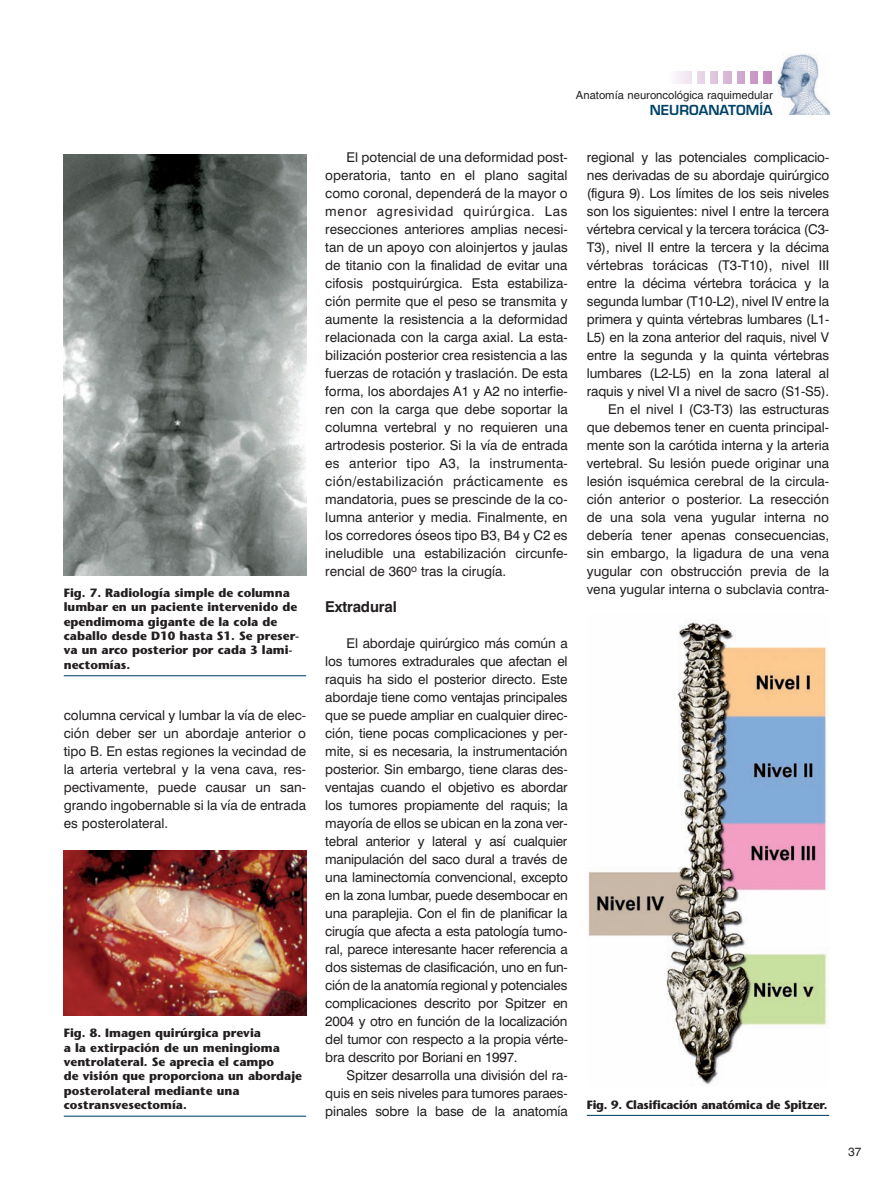
<style>
.page{position:relative;width:893px;height:1191px;background:#fff}
.page>*{position:absolute;margin:0;border:0;box-sizing:border-box;transform-origin:0 0}
.t1{font:700 15px "Swiss 721 BT";letter-spacing:-.01em;color:#231f20}
.t2{font:13.5px/18px "Swiss 721 BT";letter-spacing:-.01em;color:#231f20;text-align:justify}
.t3{font:600 13.5px "Eurostile";color:#004268}
.t4{font:700 12px/14.4px "Stone Sans";color:#231f20}
.t5{font:700 12px "Stone Sans";letter-spacing:-.02em;color:#231f20}
.t6{font:12px "Helvetica";color:#231f20}
.t7{font:11.25px "Helvetica";color:#231f20}
</style>
<div class="page">
<img style="left:777px;top:53px;width:52px;height:62px">
<svg style="left:675px;top:71px;width:97px;height:12px"></svg>
<div style="left:758px;top:70px;width:5px;height:14px;background:#fff"></div>
<div style="left:745px;top:70px;width:5px;height:14px;background:#fff"></div>
<hr style="left:732px;top:70px;width:4px;height:14px;background:#fff">
<hr style="left:719px;top:70px;width:4px;height:14px;background:#fff">
<div style="left:705px;top:70px;width:5px;height:14px;background:#fff"></div>
<hr style="left:692px;top:70px;width:4px;height:14px;background:#fff">
<img style="left:64px;top:154px;width:242px;height:421px">
<hr style="left:64px;top:675px;width:242px;height:1px;background:#004268">
<img style="left:64px;top:850px;width:242px;height:166px">
<hr style="left:64px;top:1115px;width:242px;height:1px;background:#004268">
<img style="left:588px;top:620px;width:241px;height:466px">
<hr style="left:587px;top:1114px;width:242px;height:2px;background:#004268">
<p class="t7" style="left:576px;top:91px;width:198px">Anatomía neuroncológica raquimedular</p>
<p class="t3" style="left:650px;top:105px;width:125px">NEUROANATOMÍA</p>
<p class="t2" style="left:325px;top:150px;width:244px;text-indent:21px">El potencial de una deformidad post&shy;operatoria, tanto en el plano sagital como coronal, dependerá de la mayor o menor agresividad quirúrgica. Las resecciones anteriores amplias necesi&shy;tan de un apoyo con aloinjertos y jaulas de titanio con la finalidad de evitar una cifosis postquirúrgica. Esta estabiliza&shy;ción permite que el peso se transmita y aumente la resistencia a la deformidad relacionada con la carga axial. La esta&shy;bilización posterior crea resistencia a las fuerzas de rotación y traslación. De esta forma, los abordajes A1 y A2 no interfie&shy;ren con la carga que debe soportar la columna vertebral y no requieren una artrodesis posterior. Si la vía de entrada es anterior tipo A3, la instrumenta&shy;ción/estabilización prácticamente es mandatoria, pues se prescinde de la co&shy;lumna anterior y media. Finalmente, en los corredores óseos tipo B3, B4 y C2 es ineludible una estabilización circunfe&shy;rencial de 360<sup>o</sup> tras la cirugía.</p>
<p class="t1" style="left:325px;top:601px;width:73px">Extradural</p>
<p class="t2" style="left:325px;top:636px;width:244px;text-indent:21px">El abordaje quirúrgico más común a los tumores extradurales que afectan el raquis ha sido el posterior directo. Este abordaje tiene como ventajas principales que se puede ampliar en cualquier direc&shy;ción, tiene pocas complicaciones y per&shy;mite, si es necesaria, la instrumentación posterior. Sin embargo, tiene claras des&shy;ventajas cuando el objetivo es abordar los tumores propiamente del raquis; la mayoría de ellos se ubican en la zona ver&shy;tebral anterior y lateral y así cualquier manipulación del saco dural a través de una laminectomía convencional, excepto en la zona lumbar, puede desembocar en una paraplejia. Con el fin de planificar la cirugía que afecta a esta patología tumo&shy;ral, parece interesante hacer referencia a dos sistemas de clasificación, uno en fun&shy;ción de la anatomía regional y potenciales complicaciones descrito por Spitzer en 2004 y otro en función de la localización del tumor con respecto a la propia vérte&shy;bra descrito por Boriani en 1997.</p>
<p class="t2" style="left:325px;top:1067px;width:244px;text-indent:21px">Spitzer desarrolla una división del ra&shy;quis en seis niveles para tumores paraes&shy;pinales sobre la base de la anatomía</p>
<p class="t2" style="left:587px;top:149px;width:244px;text-align:right">regional y las potenciales complicacio&shy;nes derivadas de su abordaje quirúrgico (figura 9). Los límites de los seis niveles son los siguientes: nivel I entre la tercera vértebra cervical y la tercera torácica (C3- T3), nivel II entre la tercera y la décima vértebras torácicas (T3-T10), nivel III entre la décima vértebra torácica y la segunda lumbar (T10-L2), nivel IV entre la primera y quinta vértebras lumbares (L1- L5) en la zona anterior del raquis, nivel V entre la segunda y la quinta vértebras lumbares (L2-L5) en la zona lateral al raquis y nivel VI a nivel de sacro (S1-S5).<br>En el nivel I (C3-T3) las estructuras que debemos tener en cuenta principal&shy;mente son la carótida interna y la arteria vertebral. Su lesión puede originar una lesión isquémica cerebral de la circula&shy;ción anterior o posterior. La resección de una sola vena yugular interna no debería tener apenas consecuencias, sin embargo, la ligadura de una vena yugular con obstrucción previa de la</p>
<p class="t4" style="left:64px;top:586px;width:228px">Fig. 7. Radiología simple de columna</p>
<p class="t2" style="left:587px;top:581px;width:244px">vena yugular interna o subclavia contra-</p>
<p class="t4" style="left:64px;top:601px;width:237px">lumbar en un paciente intervenido de ependimoma gigante de la cola de caballo desde D10 hasta S1. Se preser&shy;va un arco posterior por cada 3 lami&shy;nectomías.</p>
<p class="t2" style="left:64px;top:708px;width:244px">columna cervical y lumbar la vía de elec&shy;ción deber ser un abordaje anterior o tipo B. En estas regiones la vecindad de la arteria vertebral y la vena cava, res&shy;pectivamente, puede causar un san&shy;grando ingobernable si la vía de entrada es posterolateral.</p>
<p class="t4" style="left:64px;top:1027px;width:240px">Fig. 8. Imagen quirúrgica previa<br>a la extirpación de un meningioma ventrolateral. Se aprecia el campo<br>de visión que proporciona un abordaje posterolateral mediante una costransvesectomía.</p>
<p class="t5" style="left:587px;top:1099px;width:242px">Fig. 9. Clasificación anatómica de Spitzer.</p>
<p class="t6" style="left:848px;top:1147px;width:15px">37</p>
</div>
